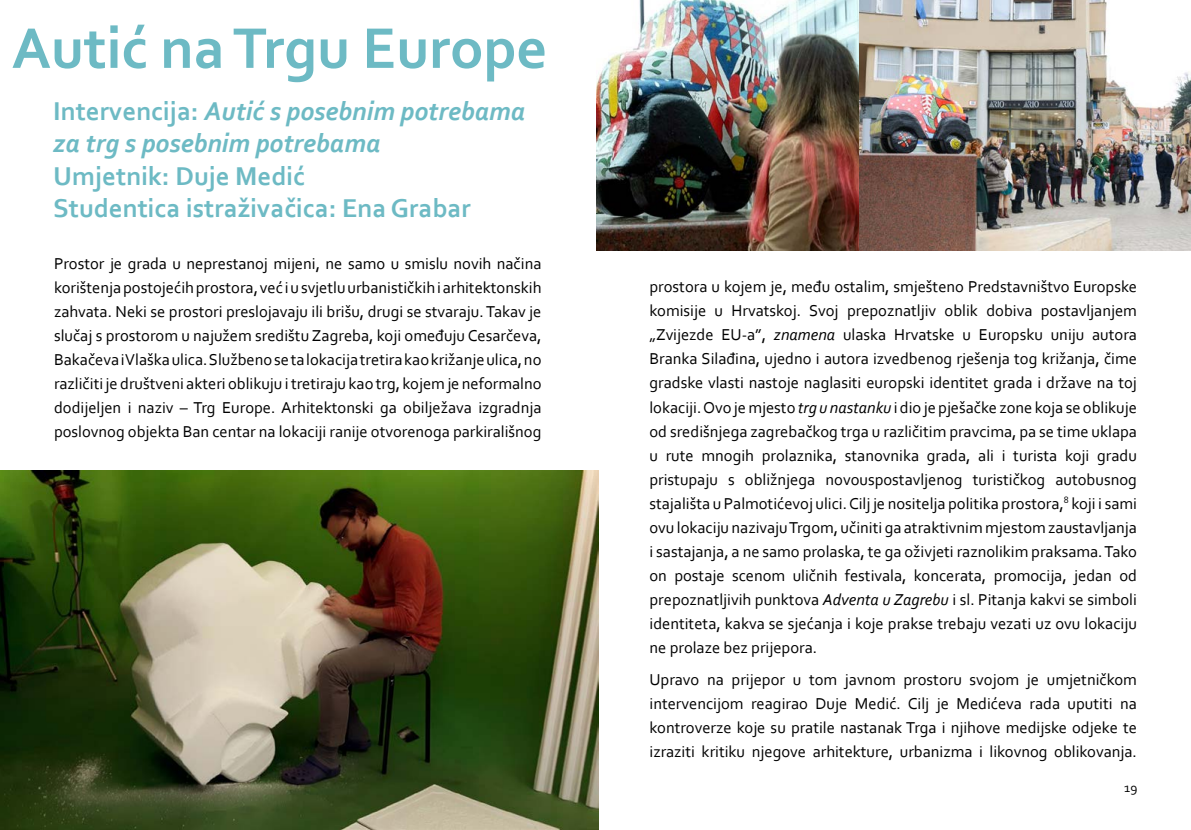
<style>
.page{position:relative;width:1191px;height:830px;background:#fff}
.page>*{position:absolute;margin:0;border:0;box-sizing:border-box;transform-origin:0 0}
.t1{font:700 60px "Corbel";color:#6dbac4}
.t2{font:italic 700 27px/32.4px "Corbel";color:#6dbac4}
.t3{font:700 27px/32.4px "Corbel";color:#6dbac4}
.t4{font:16.5px/24px "Corbel";color:#000;text-align:justify}
.t5{font:13.5px "Corbel";color:#000}
.s1{font-style:normal}
.s2{font-style:italic}
</style>
<div class="page">
<img style="left:596px;top:0;width:263px;height:250px">
<img style="left:859px;top:0;width:332px;height:250px">
<img style="left:0;top:470px;width:598px;height:359px">
<h1 class="t1" style="left:12px;top:11px;width:537px">Autić na Trgu Europe</h1>
<h2 class="t2" style="left:53px;top:94px;width:474px"><span class="s1">Intervencija:</span> Autić s posebnim potrebama za trg s posebnim potrebama</h2>
<h2 class="t3" style="left:53px;top:159px;width:419px">Umjetnik: Duje Medić<br>Studentica istraživačica: Ena Grabar</h2>
<p class="t4" style="left:54px;top:251px;width:489px">Prostor je grada u neprestanoj mijeni, ne samo u smislu novih načina korištenja postojećih prostora, već i u svjetlu urbanističkih i arhitektonskih zahvata. N eki se prostori preslojavaju ili brišu, drugi se stvaraju. Takav je slučaj s prostorom u najužem središtu Zagreba, koji omeđuju Cesarčeva, Bakačeva i Vlaška ulica. Službeno se ta lokacija tretira kao križanje ulica, no različiti je društveni akteri oblikuju i tretiraju kao trg, kojem je neformalno dodijeljen i naziv – Trg Europe. Arhitektonski ga obilježava izgradnja poslovnog objekta Ban centar na lokaciji ranije otvorenoga parkirališnog</p>
<p class="t4" style="left:649px;top:274px;width:490px">prostora u kojem je, među ostalim, smješteno Predstavništvo Europske komisije u Hrvatskoj. Svoj prepoznatljiv oblik dobiva postavljanjem „Zvijezde EU -a”, <span class="s2">znamena</span> ulaska Hrvatske u Europsku uniju autora Branka Silađina, ujedno i autora izvedbenog rješenja tog križanja, čime gradske vlasti nastoje naglasiti europski identitet grada i države na toj lokaciji. Ovo je mjesto <span class="s2">trg u nastanku</span> i dio je pješačke zone koja se oblikuje od središnjega zagrebačkog trga u različitim pravcima, pa se time uklapa u rute mnogih prolaznika, stanovnika grada, ali i turista koji gradu pristupaju s obližnjega novouspostavljenog turističkog autobusnog stajališta u Palmotićevoj ulici. Cilj je nositelja politika prostora,<sup>8</sup> koji i sami ovu lokaciju nazivaju Trgom, učiniti ga atraktivnim mjestom zaustavljanja i sastajanja, a ne samo prolaska, te ga oživjeti raznolikim praksama. Tako on postaje scenom uličnih festivala, koncerata, promocija, jedan od prepoznatljivih punktova <span class="s2">Adventa u Zagrebu</span> i sl. Pitanja kakvi se simboli identiteta, kakva se sjećanja i koje prakse trebaju vezati uz ovu lokaciju ne prolaze bez prijepora.</p>
<p class="t4" style="left:649px;top:667px;width:489px">U pravo na prijepor u tom javnom prostoru svojom je umjetničkom intervencijom reagirao Duje Medić. Cilj je Medićeva rada uputiti na kontroverze koje su pratile nastanak Trga i njihove medijske odjeke te izraziti kritiku njegove arhitekture, urbanizma i likovnog oblikovanja.</p>
<p class="t5" style="left:1124px;top:779px;width:15px">19</p>
</div>
